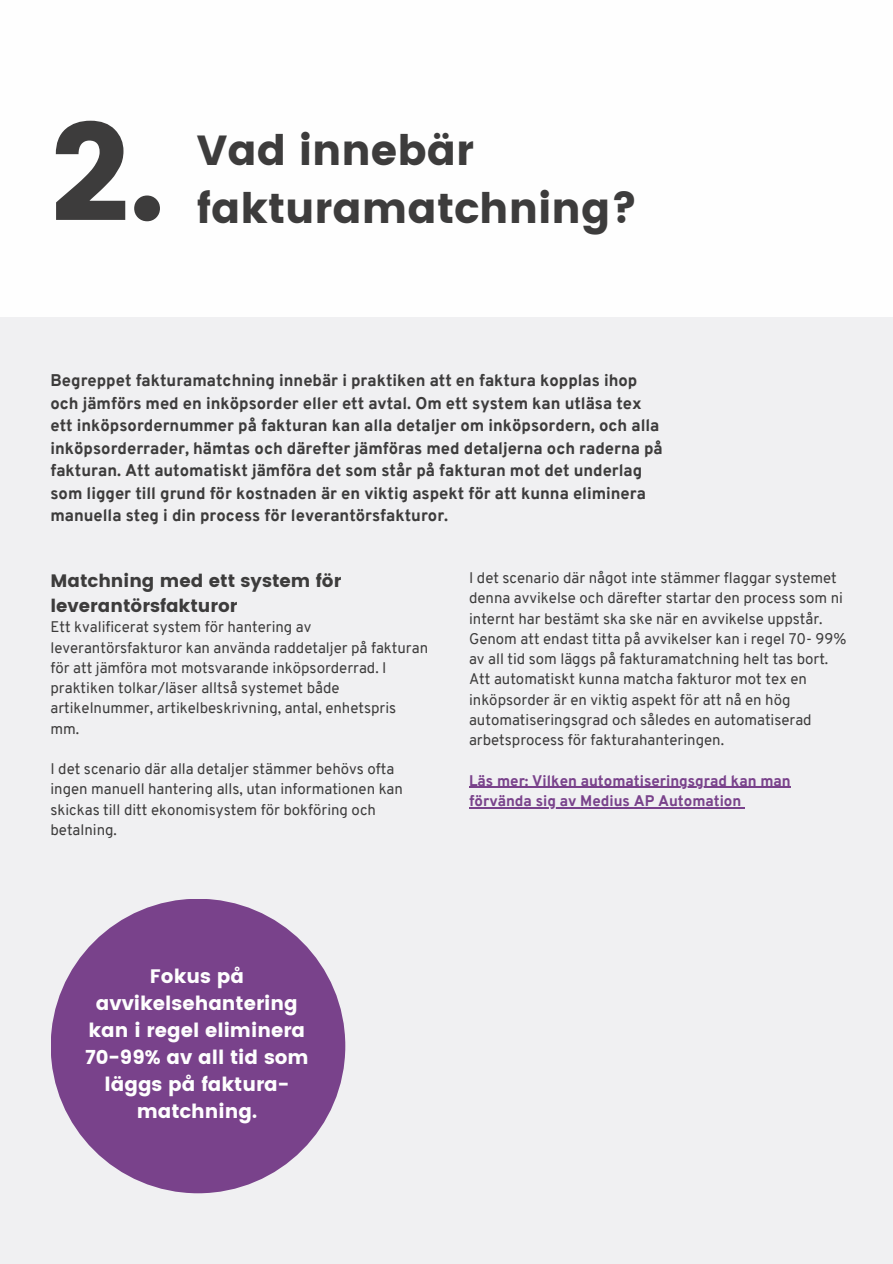
<style>
.page{position:relative;width:893px;height:1264px;background:#fff}
.page>*{position:absolute;margin:0;border:0;box-sizing:border-box;transform-origin:0 0}
.t1{font:137.7px "Poppins";color:#3d3c3c}
.t2{font:42px "Poppins";color:#3d3c3c}
.t3{font:19.5px/27px "Poppins";color:#fefefe;text-align:center}
.t4{font:18px/24.8px "Poppins";color:#3d3c3c}
.t5{font:800 16.5px/22.5px "Overpass";color:#3d3c3c}
.t6{font:15px/20.2px "Overpass";color:#3d3c3c}
.t7{font:800 15px "Overpass";color:#79428b}
</style>
<div class="page">
<div style="left:0;top:0;width:892px;height:1263px;background:#f0f0f2"></div>
<hr style="left:469px;top:786px;width:321px;height:2px;background:#79428b">
<hr style="left:469px;top:807px;width:272px;height:1px;background:#79428b">
<div style="left:51px;top:898px;width:294px;height:295px;background:#79428b;border-radius:50%"></div>
<div style="left:0;top:0;width:892px;height:316px;background:#fefefe"></div>
<h1 class="t1" style="left:51px;top:93px;width:116px">2.</h1>
<h3 class="t2" style="left:197px;top:125px;width:278px">Vad innebär</h3>
<h3 class="t2" style="left:197px;top:184px;width:442px">fakturamatchning?</h3>
<p class="t5" style="left:50px;top:370px;width:613px">Begreppet fakturamatchning innebär i praktiken att en faktura kopplas ihop och jämförs med en inköpsorder eller ett avtal. Om ett system kan utläsa tex ett inköpsordernummer på fakturan kan alla detaljer om inköpsordern, och alla inköpsorderrader, hämtas och därefter jämföras med detaljerna och raderna på fakturan. Att automatiskt jämföra det som står på fakturan mot det underlag som ligger till grund för kostnaden är en viktig aspekt för att kunna eliminera manuella steg i din process för leverantörsfakturor.</p>
<p class="t4" style="left:50px;top:568px;width:292px">Matchning med ett system för leverantörsfakturor</p>
<h2 class="t6" style="left:50px;top:618px;width:379px">Ett kvalificerat system för hantering av leverantörsfakturor kan använda raddetaljer på fakturan för att jämföra mot motsvarande inköpsorderrad. I praktiken tolkar/läser alltså systemet både artikelnummer, artikelbeskrivning, antal, enhetspris mm.</h2>
<h4 class="t6" style="left:50px;top:760px;width:354px">I det scenario där alla detaljer stämmer behövs ofta ingen manuell hantering alls, utan informationen kan skickas till ditt ekonomisystem för bokföring och betalning.</h4>
<p class="t6" style="left:469px;top:569px;width:379px">I det scenario där något inte stämmer flaggar systemet denna avvikelse och därefter startar den process som ni internt har bestämt ska ske när en avvikelse uppstår.<br>Genom att endast titta på avvikelser kan i regel 70- 99% av all tid som läggs på fakturamatchning helt tas bort.<br>Att automatiskt kunna matcha fakturor mot tex en inköpsorder är en viktig aspekt för att nå en hög automatiseringsgrad och således en automatiserad arbetsprocess för fakturahanteringen.</p>
<p class="t7" style="left:469px;top:774px;width:323px">Läs mer: Vilken automatiseringsgrad kan man</p>
<p class="t7" style="left:469px;top:794px;width:274px">förvända sig av Medius AP Automation</p>
<h4 class="t3" style="left:85px;top:962px;width:225px">Fokus på avvikelsehantering kan i regel eliminera<br>70-99% av all tid som läggs på faktura&shy;matchning.</h4>
</div>
